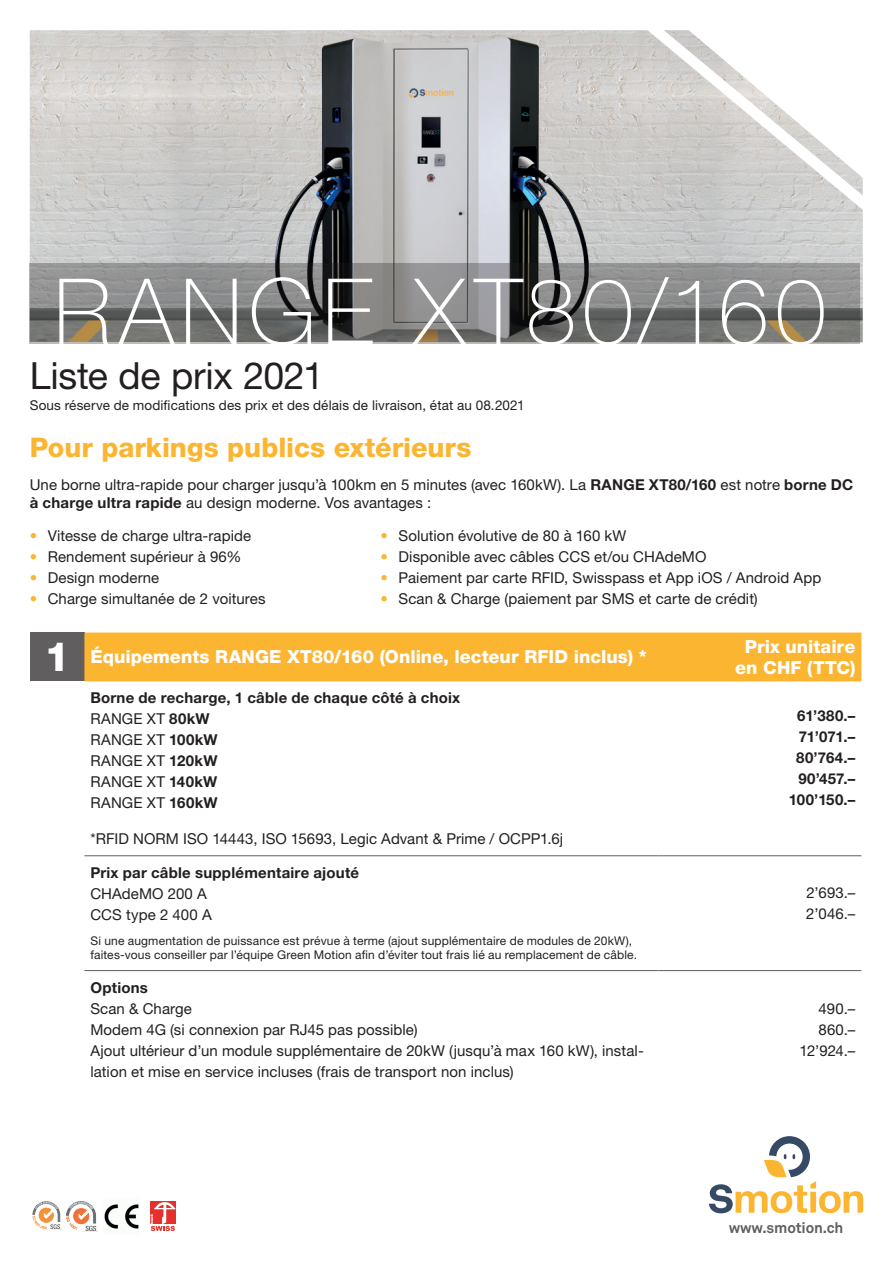
<style>
.page{position:relative;width:893px;height:1263px;background:#fff}
.page>*{position:absolute;margin:0;border:0;box-sizing:border-box;transform-origin:0 0}
.t1{font:100 91.5px "Helvetica Neue LT Std";letter-spacing:.07em;color:#fff}
.t2{font:800 40.5px "Helvetica Neue LT Std";color:#fff}
.t3{font:37.5px "Helvetica Neue LT Std";letter-spacing:-.01em;color:#231f20}
.t4{font:800 27px "Helvetica Neue LT Std";color:#fcb531}
.t5{font:800 18px/21px "Helvetica Neue LT Std";color:#fff;text-align:center}
.t6{font:15px/21px "Helvetica Neue LT Std";letter-spacing:.005em;color:#231f20}
.t7{font:700 15px/21px "Helvetica Neue LT Std";letter-spacing:.015em;color:#231f20}
.t8{font:700 15px "Akkurat";letter-spacing:-.01em;color:#605e5f}
.t9{font:13.5px "Helvetica Neue LT Std";letter-spacing:.01em;color:#231f20}
.t10{font:12px/14.4px "Helvetica Neue LT Std";letter-spacing:.015em;color:#231f20}
.s1{font-weight:700}
.s2{color:#fcb531}
.s3{font-weight:400}
</style>
<div class="page">
<img style="left:30px;top:30px;width:833px;height:312px">
<svg style="left:30px;top:263px;width:830px;height:80px;background:#797978"></svg>
<svg style="left:647px;top:30px;width:216px;height:181px"></svg>
<div style="left:30px;top:632px;width:54px;height:49px;background:#605e5f"></div>
<div style="left:84px;top:632px;width:777px;height:49px;background:#fcb531"></div>
<hr style="left:84px;top:855px;width:574px;height:1px;background:#605e5f">
<hr style="left:658px;top:855px;width:203px;height:1px;background:#605e5f">
<hr style="left:84px;top:970px;width:574px;height:1px;background:#605e5f">
<hr style="left:658px;top:970px;width:203px;height:1px;background:#605e5f">
<svg style="left:709px;top:1136px;width:154px;height:77px"></svg>
<img style="left:67px;top:1202px;width:30px;height:29px">
<svg style="left:150px;top:1201px;width:26px;height:23px"></svg>
<svg style="left:151px;top:1202px;width:24px;height:29px"></svg>
<img style="left:32px;top:1201px;width:30px;height:29px">
<img style="left:104px;top:1204px;width:35px;height:25px">
<h1 class="t1" style="left:54px;top:259px;width:774px">RANGE XT80/160</h1>
<h3 class="t3" style="left:30px;top:353px;width:296px">Liste de prix 2021</h3>
<p class="t9" style="left:30px;top:397px;width:496px">Sous réserve de modifications des prix et des délais de livraison, état au 08.2021</p>
<h3 class="t4" style="left:30px;top:432px;width:443px">Pour parkings publics extérieurs</h3>
<p class="t6" style="left:30px;top:475px;width:825px;line-height:18px">Une borne ultra-rapide pour charger jusqu’à 100km en 5 minutes (avec 160kW). La <span class="s1">RANGE XT80/160</span> est notre <span class="s1">borne DC à charge ultra rapide</span> au design moderne. Vos avantages :</p>
<p class="t6" style="left:30px;top:525px;width:223px"><span class="s2">•</span> Vitesse de charge ultra-rapide</p>
<p class="t6" style="left:30px;top:546px;width:213px"><span class="s2">•</span> Rendement supérieur à 96%</p>
<p class="t6" style="left:30px;top:567px;width:131px"><span class="s2">•</span> Design moderne</p>
<p class="t6" style="left:30px;top:588px;width:237px"><span class="s2">•</span> Charge simultanée de 2 voitures</p>
<h2 class="t2" style="left:44px;top:633px;width:27px">1</h2>
<p class="t5" style="left:90px;top:646px;width:558px">Équipements RANGE XT80/160 (Online, lecteur RFID inclus) *</p>
<p class="t5" style="left:735px;top:636px;width:122px">Prix unitaire en CHF (TTC)</p>
<p class="t7" style="left:90px;top:687px;width:371px">Borne de recharge, 1 câble de chaque côté à choix<br><span class="s3">RANGE XT</span> 80kW<br><span class="s3">RANGE XT</span> 100kW<br><span class="s3">RANGE XT</span> 120kW<br><span class="s3">RANGE XT</span> 140kW<br><span class="s3">RANGE XT</span> 160kW</p>
<p class="t6" style="left:90px;top:828px;width:474px">*RFID NORM ISO 14443, ISO 15693, Legic Advant &amp; Prime / OCPP1.6j</p>
<p class="t6" style="left:381px;top:525px;width:247px"><span class="s2">•</span> Solution évolutive de 80 à 160 kW</p>
<p class="t6" style="left:381px;top:546px;width:327px"><span class="s2">•</span> Disponible avec câbles CCS et/ou CHAdeMO</p>
<p class="t6" style="left:381px;top:567px;width:442px"><span class="s2">•</span> Paiement par carte RFID, Swisspass et App iOS / Android App</p>
<p class="t6" style="left:381px;top:588px;width:379px"><span class="s2">•</span> Scan &amp; Charge (paiement par SMS et carte de crédit)</p>
<p class="t7" style="left:789px;top:705px;width:68px;text-align:right">61’380.–<br>71’071.–<br>80’764.–<br>90’457.–<br>100’150.–</p>
<p class="t7" style="left:90px;top:862px;width:270px">Prix par câble supplémentaire ajouté</p>
<p class="t6" style="left:90px;top:883px;width:123px">CHAdeMO 200 A<br>CCS type 2 400 A</p>
<p class="t10" style="left:90px;top:933px;width:548px">Si une augmentation de puissance est prévue à terme (ajout supplémentaire de modules de 20kW), faites-vous conseiller par l’équipe Green Motion afin d’éviter tout frais lié au remplacement de câble.</p>
<p class="t6" style="left:806px;top:881px;width:51px">2’693.–<br>2’046.–</p>
<p class="t7" style="left:90px;top:977px;width:59px">Options</p>
<p class="t6" style="left:90px;top:998px;width:555px">Scan &amp; Charge<br>Modem 4G (si connexion par RJ45 pas possible)<br>Ajout ultérieur d’un module supplémentaire de 20kW (jusqu’à max 160 kW), instal&shy;lation et mise en service incluses (frais de transport non inclus)</p>
<p class="t6" style="left:799px;top:998px;width:57px;text-align:right">490.–<br>860.–<br>12’924.–</p>
<p class="t8" style="left:729px;top:1218px;width:116px">www.smotion.ch</p>
</div>
